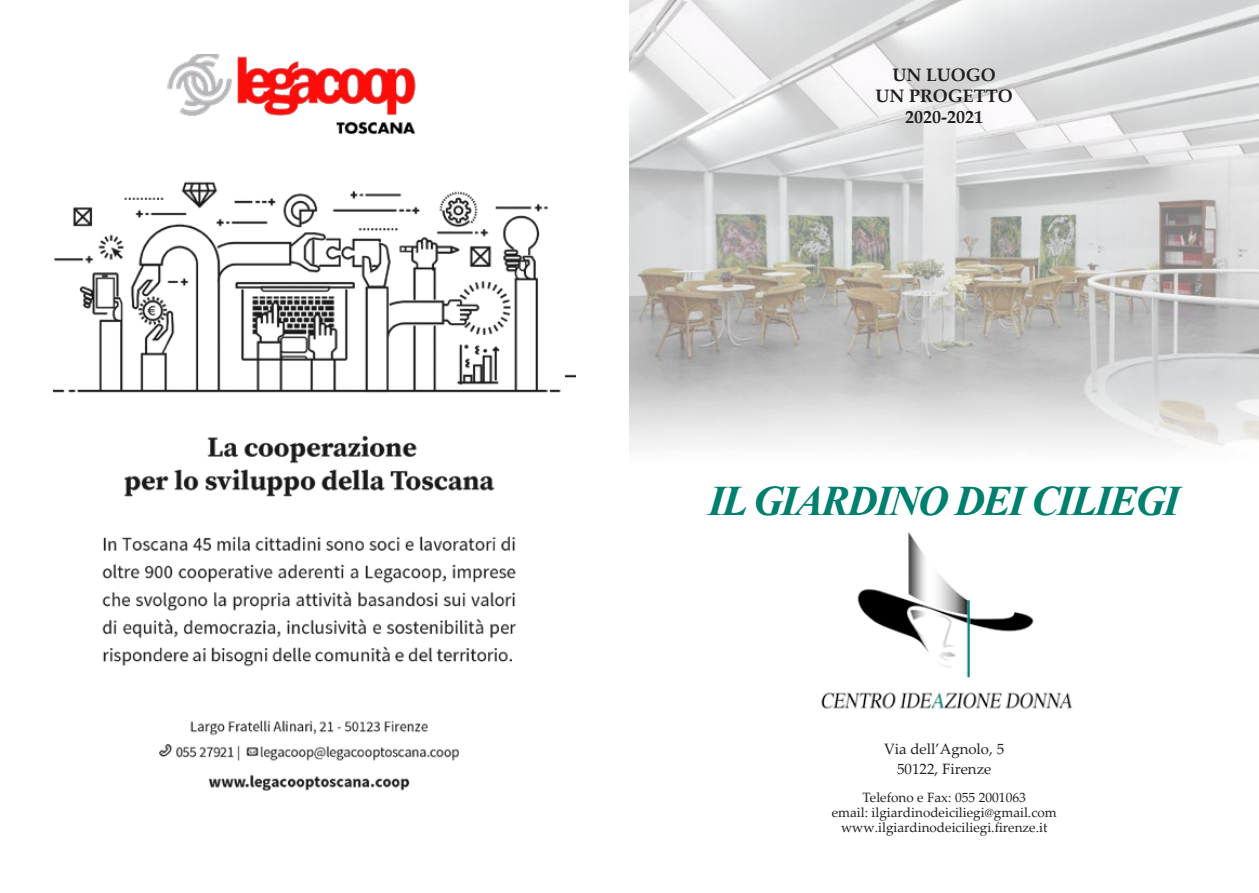
<style>
.page{position:relative;width:1259px;height:893px;background:#fff}
.page>*{position:absolute;margin:0;border:0;box-sizing:border-box;transform-origin:0 0}
.t1{font:italic 700 42px "Times New Roman";letter-spacing:-.05em;color:#007f6e}
.t2{font:700 18px/21px "Palatino Linotype";color:#221f20;text-align:center}
.t3{font:15px/19.5px "Palatino Linotype";color:#221f20;text-align:center}
.t4{font:13.5px/15px "Palatino Linotype";color:#221f20;text-align:center}
</style>
<div class="page">
<img style="left:53px;top:54px;width:522px;height:737px">
<img style="left:629px;top:0;width:630px;height:449px">
<img style="left:821px;top:532px;width:252px;height:177px">
<h2 class="t2" style="left:875px;top:64px;width:139px">UN LUOGO<br>UN PROGETTO<br>2020-2021</h2>
<h1 class="t1" style="left:708px;top:472px;width:473px">IL GIARDINO DEI CILIEGI</h1>
<p class="t3" style="left:884px;top:739px;width:121px">Via dell’Agnolo, 5<br>50122, Firenze</p>
<p class="t4" style="left:832px;top:790px;width:226px">Telefono e Fax: 055 2001063<br>email: ilgiardinodeiciliegi@gmail.com www.ilgiardinodeiciliegi.firenze.it</p>
</div>
